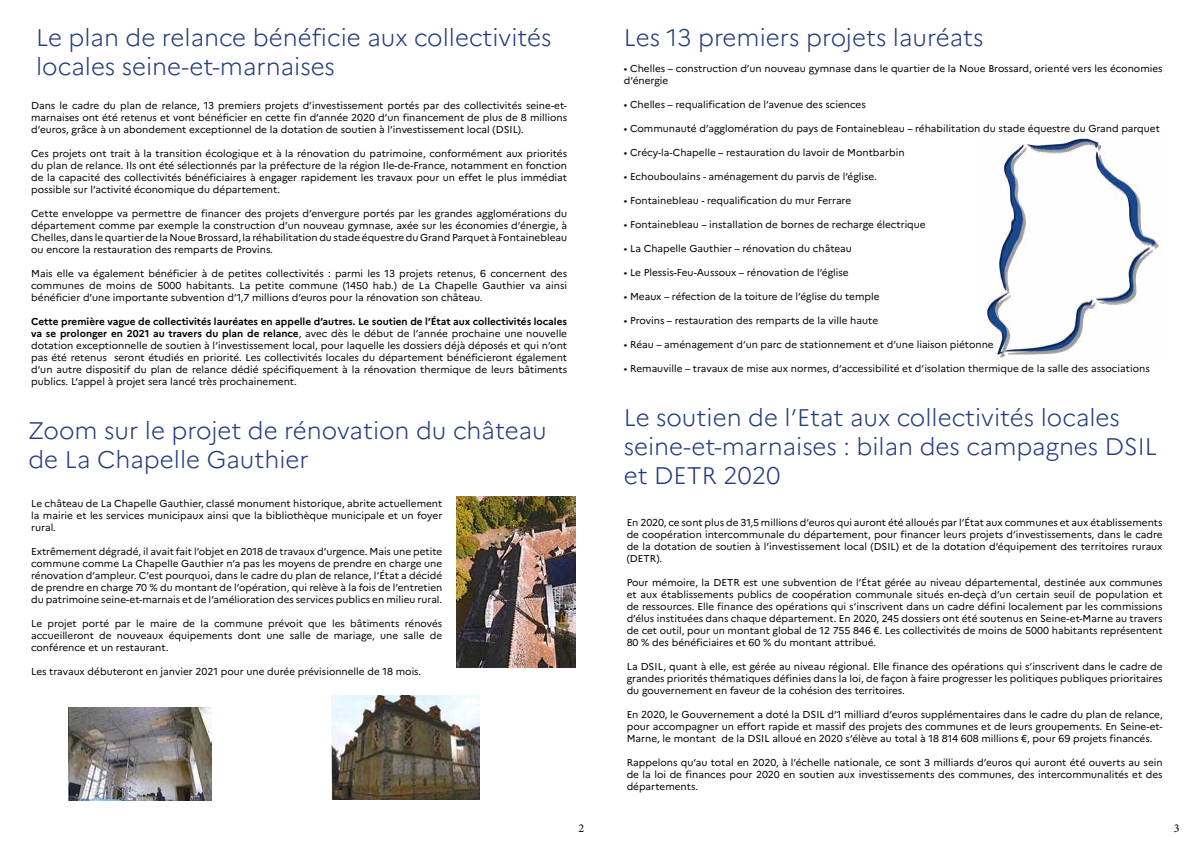
<style>
.page{position:relative;width:1191px;height:842px;background:#fff}
.page>*{position:absolute;margin:0;border:0;box-sizing:border-box;transform-origin:0 0}
.t1{font:300 24px/28.8px "Marianne";color:#233c7e}
.t2{font:12px "Minion Pro";color:#000}
.t3{font:10px/12px "Marianne";color:#000;text-align:justify}
.s1{font-weight:700}
</style>
<div class="page">
<img style="left:456px;top:496px;width:119px;height:171px">
<img style="left:68px;top:708px;width:143px;height:92px">
<img style="left:987px;top:136px;width:172px;height:224px">
<img style="left:332px;top:695px;width:147px;height:104px">
<h1 class="t1" style="left:36px;top:23px;width:517px">Le plan de relance bénéficie aux collectivités locales seine-et-marnaises</h1>
<p class="t3" style="left:31px;top:99px;width:537px">Dans le cadre du plan de relance, 13 premiers projets d’investissement portés par des collectivités seine-et&shy;marnaises ont été retenus et vont bénéficier en cette fin d’année 2020 d’un financement de plus de 8 millions d’euros, grâce à un abondement exceptionnel de la dotation de soutien à l’investissement local (DSIL).</p>
<p class="t3" style="left:31px;top:147px;width:537px">Ces projets ont trait à la transition écologique et à la rénovation du patrimoine, conformément aux priorités du plan de relance. Ils ont été sélectionnés par la préfecture de la région Ile-de-France, notamment en fonction de la capacité des collectivités bénéficiaires à engager rapidement les travaux pour un effet le plus immédiat possible sur l’activité économique du département.</p>
<p class="t3" style="left:31px;top:207px;width:537px">Cette enveloppe va permettre de financer des projets d’envergure portés par les grandes agglomérations du département comme par exemple la construction d’un nouveau gymnase, axée sur les économies d’énergie, à Chelles, dans le quartier de la Noue Brossard, la réhabilitation du stade équestre du Grand Parquet à Fontainebleau ou encore la restauration des remparts de Provins.</p>
<p class="t3" style="left:31px;top:267px;width:537px">Mais elle va également bénéficier à de petites collectivités : parmi les 13 projets retenus, 6 concernent des communes de moins de 5000 habitants. La petite commune (1450 hab.) de La Chapelle Gauthier va ainsi bénéficier d’une importante subvention d’1,7 millions d’euros pour la rénovation son château.</p>
<p class="t3" style="left:31px;top:315px;width:537px"><span class="s1">Cette première vague de collectivités lauréates en appelle d’autres. Le soutien de l’État aux collectivités locales va se prolonger en 2021 au travers du plan de relance</span>, avec dès le début de l’année prochaine une nouvelle dotation exceptionnelle de soutien à l’investissement local, pour laquelle les dossiers déjà déposés et qui n’ont pas été retenus seront étudiés en priorité. Les collectivités locales du département bénéficieront également d’un autre dispositif du plan de relance dédié spécifiquement à la rénovation thermique de leurs bâtiments publics. L’appel à projet sera lancé très prochainement.</p>
<h1 class="t1" style="left:28px;top:416px;width:520px">Zoom sur le projet de rénovation du château de La Chapelle Gauthier</h1>
<p class="t3" style="left:31px;top:498px;width:413px">Le château de La Chapelle Gauthier, classé monument historique, abrite actuellement la mairie et les services municipaux ainsi que la bibliothèque municipale et un foyer rural.</p>
<p class="t3" style="left:31px;top:546px;width:413px">Extrêmement dégradé, il avait fait l’objet en 2018 de travaux d’urgence. Mais une petite commune comme La Chapelle Gauthier n’a pas les moyens de prendre en charge une rénovation d’ampleur. C’est pourquoi, dans le cadre du plan de relance, l’État a décidé de prendre en charge 70 % du montant de l’opération, qui relève à la fois de l’entretien du patrimoine seine-et-marnais et de l’amélioration des services publics en milieu rural.</p>
<p class="t3" style="left:31px;top:618px;width:412px">Le projet porté par le maire de la commune prévoit que les bâtiments rénovés accueilleront de nouveaux équipements dont une salle de mariage, une salle de conférence et un restaurant.</p>
<p class="t3" style="left:31px;top:666px;width:391px">Les travaux débuteront en janvier 2021 pour une durée prévisionnelle de 18 mois.</p>
<h1 class="t1" style="left:624px;top:23px;width:361px">Les 13 premiers projets lauréats</h1>
<p class="t3" style="left:624px;top:62px;width:540px">• Chelles – construction d’un nouveau gymnase dans le quartier de la Noue Brossard, orienté vers les économies d’énergie</p>
<p class="t3" style="left:624px;top:98px;width:243px">• Chelles – requalification de l’avenue des sciences</p>
<p class="t3" style="left:624px;top:122px;width:537px">• Communauté d’agglomération du pays de Fontainebleau – réhabilitation du stade équestre du Grand parquet</p>
<p class="t3" style="left:624px;top:146px;width:282px">• Crécy-la-Chapelle – restauration du lavoir de Montbarbin</p>
<p class="t3" style="left:624px;top:170px;width:255px">• Echouboulains - aménagement du parvis de l’église.</p>
<p class="t3" style="left:624px;top:194px;width:229px">• Fontainebleau - requalification du mur Ferrare</p>
<p class="t3" style="left:624px;top:218px;width:303px">• Fontainebleau – installation de bornes de recharge électrique</p>
<p class="t3" style="left:624px;top:242px;width:230px">• La Chapelle Gauthier – rénovation du château</p>
<p class="t3" style="left:624px;top:266px;width:226px">• Le Plessis-Feu-Aussoux – rénovation de l’église</p>
<p class="t3" style="left:624px;top:290px;width:257px">• Meaux – réfection de la toiture de l’église du temple</p>
<p class="t3" style="left:624px;top:314px;width:256px">• Provins – restauration des remparts de la ville haute</p>
<p class="t3" style="left:624px;top:338px;width:371px">• Réau – aménagement d’un parc de stationnement et d’une liaison piétonne</p>
<p class="t3" style="left:624px;top:362px;width:527px">• Remauville – travaux de mise aux normes, d’accessibilité et d’isolation thermique de la salle des associations</p>
<h1 class="t1" style="left:624px;top:403px;width:535px">Le soutien de l’Etat aux collectivités locales seine-et-marnaises : bilan des campagnes DSIL et DETR 2020</h1>
<p class="t3" style="left:626px;top:516px;width:537px">En 2020, ce sont plus de 31,5 millions d’euros qui auront été alloués par l’État aux communes et aux établissements de coopération intercommunale du département, pour financer leurs projets d’investissements, dans le cadre de la dotation de soutien à l’investissement local (DSIL) et de la dotation d’équipement des territoires ruraux (DETR).</p>
<p class="t3" style="left:626px;top:576px;width:537px">Pour mémoire, la DETR est une subvention de l’État gérée au niveau départemental, destinée aux communes et aux établissements publics de coopération communale situés en-deçà d’un certain seuil de population et de ressources. Elle finance des opérations qui s’inscrivent dans un cadre défini localement par les commissions d’élus instituées dans chaque département. En 2020, 245 dossiers ont été soutenus en Seine-et-Marne au travers de cet outil, pour un montant global de 12 755 846 €. Les collectivités de moins de 5000 habitants représentent 80 % des bénéficiaires et 60 % du montant attribué.</p>
<p class="t3" style="left:626px;top:660px;width:537px">La DSIL, quant à elle, est gérée au niveau régional. Elle finance des opérations qui s’inscrivent dans le cadre de grandes priorités thématiques définies dans la loi, de façon à faire progresser les politiques publiques prioritaires du gouvernement en faveur de la cohésion des territoires.</p>
<p class="t3" style="left:626px;top:708px;width:537px">En 2020, le Gouvernement a doté la DSIL d’1 milliard d’euros supplémentaires dans le cadre du plan de relance, pour accompagner un effort rapide et massif des projets des communes et de leurs groupements. En Seine-et-Marne, le montant de la DSIL alloué en 2020 s’élève au total à 18 814 608 millions €, pour 69 projets financés.</p>
<p class="t3" style="left:626px;top:756px;width:537px">Rappelons qu’au total en 2020, à l’échelle nationale, ce sont 3 milliards d’euros qui auront été ouverts au sein de la loi de finances pour 2020 en soutien aux investissements des communes, des intercommunalités et des départements.</p>
<p class="t2" style="left:578px;top:820px;width:7px">2</p>
<p class="t2" style="left:1173px;top:820px;width:7px">3</p>
</div>
